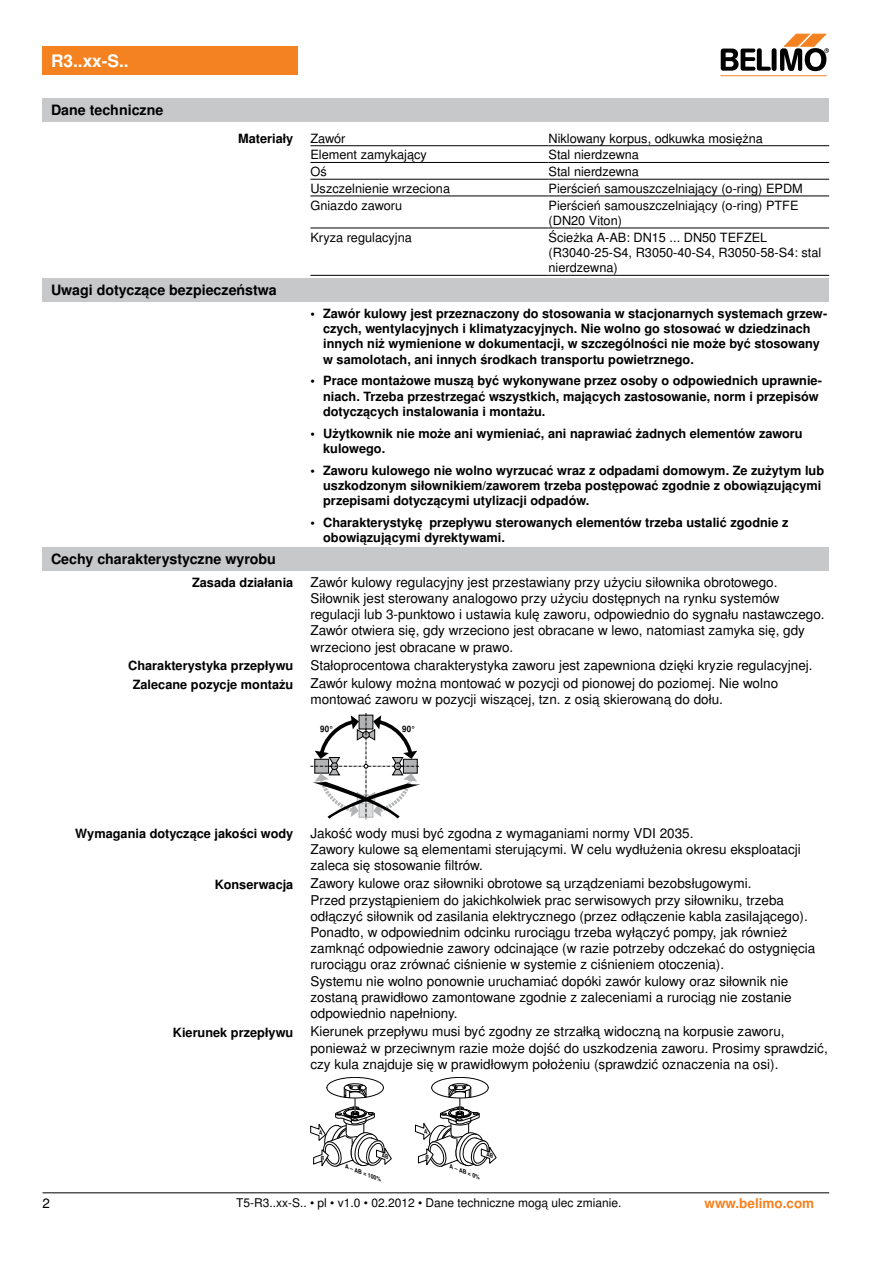
<style>
.page{position:relative;width:893px;height:1263px;background:#fff}
.page>*{position:absolute;margin:0;border:0;box-sizing:border-box;transform-origin:0 0}
.t1{font:700 17.25px "Nimbus Sans BEL";color:#fff}
.t2{font:700 14.25px "Nimbus Sans BEL";color:#000}
.t3{font:13.5px/16.2px "Nimbus Sans BEL";color:#000}
.t4{font:700 13.5px "Nimbus Sans BEL";color:#f58220}
.t5{font:700 12.75px/15.3px "Nimbus Sans BEL";color:#000}
.t6{font:12.75px/15.3px "Nimbus Sans BEL";color:#000}
.t7{font:12px "Nimbus Sans BEL";color:#000}
.t8{font:700 8.85px "Nimbus Sans BEL";color:#000;scale:.9 1}
.t9{font:italic 700 5.7px "Nimbus Sans BEL";color:#000;scale:.96 1}
</style>
<div class="page">
<div style="left:43px;top:278px;width:786px;height:23px;background:#c7c8ca"></div>
<div style="left:43px;top:548px;width:786px;height:23px;background:#c7c8ca"></div>
<svg style="left:310px;top:713px;width:110px;height:106px"></svg>
<div style="left:43px;top:47px;width:255px;height:28px;background:#f58220"></div>
<hr style="left:43px;top:1192px;width:786px;height:1px;background:#000">
<div style="left:43px;top:98px;width:786px;height:23px;background:#c7c8ca"></div>
<hr style="left:310px;top:275px;width:239px;height:1px;background:#000">
<hr style="left:549px;top:275px;width:280px;height:1px;background:#000">
<hr style="left:310px;top:145px;width:239px;height:1px;background:#000">
<hr style="left:549px;top:145px;width:280px;height:1px;background:#000">
<hr style="left:310px;top:162px;width:239px;height:1px;background:#000">
<hr style="left:549px;top:162px;width:280px;height:1px;background:#000">
<hr style="left:310px;top:179px;width:239px;height:1px;background:#000">
<hr style="left:549px;top:179px;width:280px;height:1px;background:#000">
<hr style="left:310px;top:196px;width:239px;height:1px;background:#000">
<hr style="left:549px;top:196px;width:280px;height:1px;background:#000">
<hr style="left:310px;top:228px;width:239px;height:1px;background:#000">
<hr style="left:549px;top:228px;width:280px;height:1px;background:#000">
<hr style="left:720px;top:75px;width:107px;height:1px;background:#f58220">
<svg style="left:721px;top:34px;width:108px;height:38px"></svg>
<svg style="left:310px;top:1077px;width:82px;height:90px"></svg>
<svg style="left:415px;top:1077px;width:81px;height:90px"></svg>
<p class="t1" style="left:51px;top:51px;width:79px">R3..xx-S..</p>
<p class="t2" style="left:51px;top:101px;width:114px">Dane techniczne</p>
<p class="t5" style="left:238px;top:131px;width:57px">Materiały</p>
<p class="t6" style="left:310px;top:131px;width:37px">Zawór</p>
<p class="t6" style="left:549px;top:131px;width:216px">Niklowany korpus, odkuwka mosiężna</p>
<p class="t6" style="left:310px;top:147px;width:118px">Element zamykający</p>
<p class="t6" style="left:549px;top:147px;width:92px">Stal nierdzewna</p>
<p class="t6" style="left:310px;top:164px;width:18px">Oś</p>
<p class="t6" style="left:549px;top:164px;width:92px">Stal nierdzewna</p>
<p class="t6" style="left:310px;top:181px;width:141px">Uszczelnienie wrzeciona</p>
<p class="t6" style="left:549px;top:181px;width:256px">Pierścień samouszczelniający (o-ring) EPDM</p>
<p class="t6" style="left:310px;top:198px;width:93px">Gniazdo zaworu</p>
<p class="t6" style="left:549px;top:198px;width:252px">Pierścień samouszczelniający (o-ring) PTFE (DN20 Viton)</p>
<p class="t6" style="left:310px;top:230px;width:103px">Kryza regulacyjna</p>
<p class="t6" style="left:549px;top:230px;width:274px">Ścieżka A-AB: DN15 ... DN50 TEFZEL (R3040-25-S4, R3050-40-S4, R3050-58-S4: stal nierdzewna)</p>
<p class="t2" style="left:51px;top:281px;width:227px">Uwagi dotyczące bezpieczeństwa</p>
<p class="t5" style="left:323px;top:306px;width:506px;text-indent:-13px">• Zawór kulowy jest przeznaczony do stosowania w stacjonarnych systemach grzew&shy;czych, wentylacyjnych i klimatyzacyjnych. Nie wolno go stosować w dziedzinach innych niż wymienione w dokumentacji, w szczególności nie może być stosowany w samolotach, ani innych środkach transportu powietrznego.</p>
<p class="t5" style="left:323px;top:374px;width:500px;text-indent:-13px">• Prace montażowe muszą być wykonywane przez osoby o odpowiednich uprawnie&shy;niach. Trzeba przestrzegać wszystkich, mających zastosowanie, norm i przepisów dotyczących instalowania i montażu.</p>
<p class="t5" style="left:323px;top:426px;width:481px;text-indent:-13px">• Użytkownik nie może ani wymieniać, ani naprawiać żadnych elementów zaworu kulowego.</p>
<p class="t5" style="left:323px;top:463px;width:502px;text-indent:-13px">• Zaworu kulowego nie wolno wyrzucać wraz z odpadami domowym. Ze zużytym lub uszkodzonym siłownikiem/zaworem trzeba postępować zgodnie z obowiązującymi przepisami dotyczącymi utylizacji odpadów.</p>
<p class="t5" style="left:323px;top:515px;width:467px;text-indent:-13px">• Charakterystykę przepływu sterowanych elementów trzeba ustalić zgodnie z obowiązującymi dyrektywami.</p>
<p class="t2" style="left:51px;top:551px;width:226px">Cechy charakterystyczne wyrobu</p>
<p class="t5" style="left:192px;top:575px;width:103px">Zasada działania</p>
<p class="t3" style="left:310px;top:574px;width:516px">Zawór kulowy regulacyjny jest przestawiany przy użyciu siłownika obrotowego.<br>Siłownik jest sterowany analogowo przy użyciu dostępnych na rynku systemów regulacji lub 3-punktowo i ustawia kulę zaworu, odpowiednio do sygnału nastawczego.<br>Zawór otwiera się, gdy wrzeciono jest obracane w lewo, natomiast zamyka się, gdy wrzeciono jest obracane w prawo.</p>
<p class="t5" style="left:128px;top:659px;width:167px">Charakterystyka przepływu</p>
<p class="t3" style="left:310px;top:657px;width:504px">Stałoprocentowa charakterystyka zaworu jest zapewniona dzięki kryzie regulacyjnej.</p>
<p class="t5" style="left:133px;top:677px;width:162px">Zalecane pozycje montażu</p>
<p class="t3" style="left:310px;top:676px;width:469px">Zawór kulowy można montować w pozycji od pionowej do poziomej. Nie wolno montować zaworu w pozycji wiszącej, tzn. z osią skierowaną do dołu.</p>
<p class="t8" style="left:320px;top:723px;width:16px">90°</p>
<p class="t8" style="left:402px;top:723px;width:16px">90°</p>
<p class="t5" style="left:75px;top:826px;width:220px">Wymagania dotyczące jakości wody</p>
<p class="t3" style="left:310px;top:825px;width:492px">Jakość wody musi być zgodna z wymaganiami normy VDI 2035.<br>Zawory kulowe są elementami sterującymi. W celu wydłużenia okresu eksploatacji zaleca się stosowanie filtrów.</p>
<p class="t5" style="left:215px;top:877px;width:80px">Konserwacja</p>
<p class="t3" style="left:310px;top:876px;width:506px">Zawory kulowe oraz siłowniki obrotowe są urządzeniami bezobsługowymi.<br>Przed przystąpieniem do jakichkolwiek prac serwisowych przy siłowniku, trzeba odłączyć siłownik od zasilania elektrycznego (przez odłączenie kabla zasilającego).<br>Ponadto, w odpowiednim odcinku rurociągu trzeba wyłączyć pompy, jak również zamknąć odpowiednie zawory odcinające (w razie potrzeby odczekać do ostygnięcia rurociągu oraz zrównać ciśnienie w systemie z ciśnieniem otoczenia).<br>Systemu nie wolno ponownie uruchamiać dopóki zawór kulowy oraz siłownik nie zostaną prawidłowo zamontowane zgodnie z zaleceniami a rurociąg nie zostanie odpowiednio napełniony.</p>
<p class="t5" style="left:173px;top:1025px;width:122px">Kierunek przepływu</p>
<p class="t3" style="left:310px;top:1024px;width:519px">Kierunek przepływu musi być zgodny ze strzałką widoczną na korpusie zaworu, ponieważ w przeciwnym razie może dojść do uszkodzenia zaworu. Prosimy sprawdzić, czy kula znajduje się w prawidłowym położeniu (sprawdzić oznaczenia na osi).</p>
<p class="t9" style="left:347px;top:1163px;width:42px;rotate:20deg">A – AB = 100%</p>
<p class="t9" style="left:451px;top:1163px;width:35px;rotate:20deg">A – AB = 0%</p>
<p class="t3" style="left:43px;top:1196px;width:9px">2</p>
<p class="t7" style="left:236px;top:1196px;width:387px">T5-R3..xx-S.. • pl • v1.0 • 02.2012 • Dane techniczne mogą ulec zmianie.</p>
<p class="t4" style="left:704px;top:1195px;width:111px">www.belimo.com</p>
</div>
